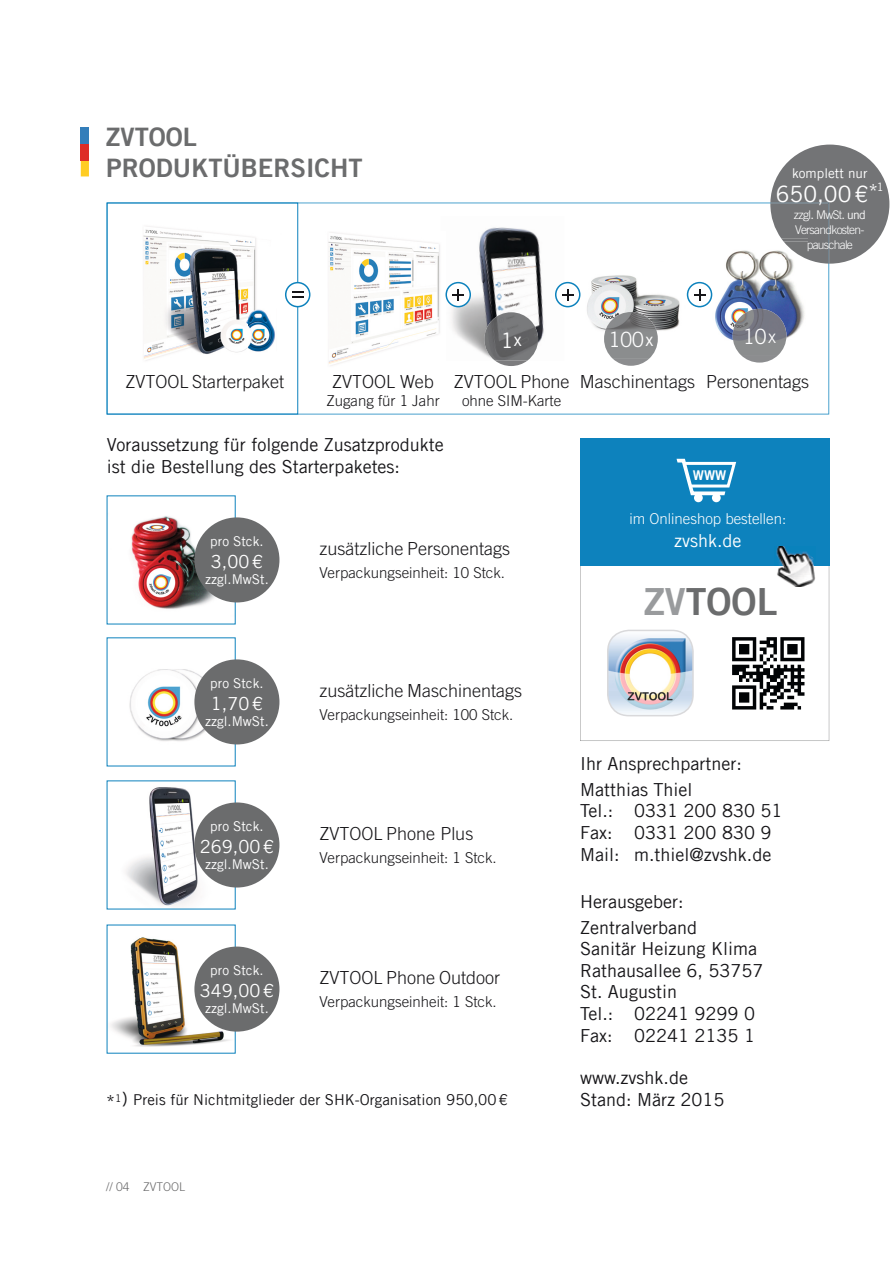
<style>
.page{position:relative;width:893px;height:1263px;background:#fff}
.page>*{position:absolute;margin:0;border:0;box-sizing:border-box;transform-origin:0 0}
.t1{font:37.5px "Trade Gothic LT Bold Two";color:#6b6c6d}
.t2{font:25.5px/30.6px "Trade Gothic LT Bold Two";color:#6b6c6d}
.t3{font:22.5px "Trade Gothic LT";color:#fff}
.t4{font:300 21px "Trade Gothic LT";color:#fff}
.t5{font:21px "Trade Gothic LT";color:#fff}
.t6{font:18px/21.6px "Trade Gothic LT";color:#161518}
.t7{font:300 18px "Trade Gothic LT";color:#161518}
.t8{font:18px "Trade Gothic LT";color:#fff}
.t9{font:300 15px "Trade Gothic LT";color:#161518}
.t10{font:15px "Trade Gothic LT";color:#161518}
.t11{font:300 15px "Trade Gothic LT";color:#fff}
.t12{font:13.5px "Trade Gothic LT";color:#fff}
.t13{font:13.5px "Trade Gothic LT Bold Two";color:#fff}
.t14{font:300 12px/15px "Trade Gothic LT";letter-spacing:-.06em;color:#fff;text-align:center}
.t15{font:300 12px "Trade Gothic LT";color:#6b6b6c}
.s1{font-weight:400}
.s2{font-size:18px}
.s3{font-weight:400;font-size:18px}
.s4{color:#999b9d}
</style>
<div class="page">
<div style="left:580px;top:438px;width:249px;height:128px;background:#0d82bd"></div>
<svg style="left:291px;top:203px;width:538px;height:211px"></svg>
<div style="left:692px;top:239px;width:116px;height:132px;background:#fff"></div>
<img style="left:698px;top:250px;width:107px;height:90px">
<img style="left:143px;top:226px;width:148px;height:135px">
<svg style="left:441px;top:216px;width:123px;height:145px"></svg>
<img style="left:484px;top:312px;width:54px;height:49px">
<svg style="left:573px;top:239px;width:120px;height:120px"></svg>
<img style="left:604px;top:312px;width:54px;height:47px">
<svg style="left:613px;top:359px;width:36px;height:7px"></svg>
<img style="left:312px;top:231px;width:133px;height:136px">
<svg style="left:741px;top:355px;width:37px;height:8px"></svg>
<img style="left:733px;top:309px;width:53px;height:46px">
<svg style="left:495px;top:361px;width:32px;height:5px"></svg>
<img style="left:131px;top:516px;width:103px;height:93px">
<div style="left:194px;top:517px;width:85px;height:85px;background:#6b6c6d;border-radius:50%"></div>
<div style="left:446px;top:283px;width:24px;height:24px;background:#fff;border-radius:50%"></div>
<div style="left:445px;top:282px;width:26px;height:25px;border:2px solid #0d82bd;border-radius:50%"></div>
<svg style="left:452px;top:289px;width:12px;height:12px"></svg>
<div style="left:770px;top:145px;width:119px;height:119px;background:#737476;border-radius:59px"></div>
<svg style="left:770px;top:203px;width:59px;height:61px"></svg>
<img style="left:784px;top:242px;width:24px;height:17px">
<div style="left:286px;top:283px;width:24px;height:24px;background:#fff;border-radius:50%"></div>
<div style="left:285px;top:282px;width:25px;height:25px;border:2px solid #0d82bd;border-radius:50%"></div>
<svg style="left:292px;top:291px;width:12px;height:7px"></svg>
<div style="left:81px;top:160px;width:8px;height:16px;background:#ffcd24"></div>
<div style="left:81px;top:144px;width:8px;height:16px;background:#de2d27"></div>
<div style="left:81px;top:128px;width:8px;height:16px;background:#347eba"></div>
<div style="left:556px;top:283px;width:24px;height:24px;background:#fff;border-radius:50%"></div>
<div style="left:555px;top:282px;width:25px;height:25px;border:2px solid #0d82bd;border-radius:50%"></div>
<svg style="left:562px;top:289px;width:12px;height:12px"></svg>
<div style="left:688px;top:283px;width:24px;height:24px;background:#fff;border-radius:50%"></div>
<div style="left:687px;top:282px;width:25px;height:25px;border:2px solid #0d82bd;border-radius:50%"></div>
<svg style="left:694px;top:289px;width:11px;height:12px"></svg>
<img style="left:129px;top:669px;width:105px;height:76px">
<div style="left:194px;top:659px;width:85px;height:85px;background:#6b6c6d;border-radius:50%"></div>
<img style="left:126px;top:787px;width:108px;height:119px">
<div style="left:194px;top:802px;width:85px;height:85px;background:#6b6c6d;border-radius:50%"></div>
<img style="left:111px;top:937px;width:123px;height:110px">
<div style="left:194px;top:946px;width:85px;height:85px;background:#6b6c6d;border-radius:50%"></div>
<img style="left:776px;top:546px;width:38px;height:17px">
<svg style="left:580px;top:563px;width:249px;height:178px"></svg>
<img style="left:608px;top:630px;width:84px;height:85px;border-radius:21px">
<div style="left:607px;top:630px;width:87px;height:86px;border:2px solid #d9d9db;border-radius:21px"></div>
<div style="left:694px;top:493px;width:9px;height:9px;background:#fff;border-radius:50%"></div>
<div style="left:712px;top:493px;width:9px;height:9px;background:#fff;border-radius:50%"></div>
<svg style="left:676px;top:458px;width:61px;height:38px"></svg>
<h2 class="t2" style="left:106px;top:121px;width:258px">ZVTOOL<br>PRODUKTÜBERSICHT</h2>
<p class="t12" style="left:792px;top:165px;width:77px">komplett nur</p>
<p class="t3" style="left:776px;top:181px;width:109px">650,00€<sup>*</sup><sup>1</sup></p>
<p class="t14" style="left:794px;top:207px;width:73px">zzgl<span class="s1">.</span> MwSt<span class="s1">. und<br></span>Versandkosten&shy;pauschale</p>
<p class="t7" style="left:125px;top:371px;width:160px">ZVTOOL Starterpaket</p>
<p class="t7" style="left:332px;top:371px;width:103px">ZVTOOL Web</p>
<p class="t9" style="left:326px;top:392px;width:115px">Zugang für 1 Jahr</p>
<p class="t5" style="left:501px;top:328px;width:22px">1<span class="s2">x</span></p>
<p class="t4" style="left:609px;top:328px;width:46px">100<span class="s3">x</span></p>
<p class="t4" style="left:743px;top:324px;width:34px">10<span class="s2">x</span></p>
<p class="t7" style="left:454px;top:371px;width:117px">ZVTOOL Phone</p>
<p class="t9" style="left:462px;top:392px;width:101px">ohne SIM-Karte</p>
<p class="t7" style="left:580px;top:371px;width:231px">Maschinentags Personentags</p>
<p class="t6" style="left:107px;top:434px;width:339px">Voraussetzung für folgende Zusatzprodukte ist die Bestellung des Starterpaketes:</p>
<p class="t13" style="left:693px;top:466px;width:35px">WWW</p>
<p class="t12" style="left:210px;top:533px;width:55px">pro Stck.</p>
<p class="t8" style="left:211px;top:550px;width:54px">3,00€</p>
<p class="t12" style="left:205px;top:571px;width:65px">zzgl.MwSt.</p>
<p class="t12" style="left:210px;top:675px;width:55px">pro Stck.</p>
<p class="t8" style="left:211px;top:692px;width:54px">1,70€</p>
<p class="t12" style="left:205px;top:713px;width:65px">zzgl.MwSt.</p>
<p class="t12" style="left:210px;top:818px;width:55px">pro Stck.</p>
<p class="t8" style="left:200px;top:835px;width:76px">269,00€</p>
<p class="t12" style="left:205px;top:856px;width:65px">zzgl.MwSt.</p>
<p class="t12" style="left:210px;top:962px;width:55px">pro Stck.</p>
<p class="t8" style="left:200px;top:979px;width:76px">349,00€</p>
<p class="t12" style="left:205px;top:1000px;width:65px">zzgl.MwSt.</p>
<p class="t7" style="left:319px;top:538px;width:192px">zusätzliche Personentags</p>
<p class="t9" style="left:319px;top:563px;width:187px">Verpackungseinheit: 10 Stck.</p>
<p class="t7" style="left:319px;top:680px;width:204px">zusätzliche Maschinentags</p>
<p class="t9" style="left:319px;top:705px;width:195px">Verpackungseinheit: 100 Stck.</p>
<p class="t7" style="left:319px;top:823px;width:155px">ZVTOOL Phone Plus</p>
<p class="t9" style="left:319px;top:848px;width:179px">Verpackungseinheit: 1 Stck.</p>
<p class="t7" style="left:319px;top:967px;width:182px">ZVTOOL Phone Outdoor</p>
<p class="t9" style="left:319px;top:992px;width:179px">Verpackungseinheit: 1 Stck.</p>
<p class="t11" style="left:630px;top:510px;width:158px">im Onlineshop bestellen:</p>
<p class="t8" style="left:674px;top:529px;width:69px">zvshk.de</p>
<h1 class="t1" style="left:644px;top:578px;width:135px"><span class="s4">ZV</span>TOOL</h1>
<p class="t6" style="left:580px;top:750px;width:163px;line-height:25.8px">Ihr Ansprechpartner:<br>Matthias Thiel</p>
<p class="t6" style="left:580px;top:800px;width:204px">Tel.: 0331 200 830 51<br>Fax: 0331 200 830 9<br>Mail: m.thiel@zvshk.de</p>
<p class="t6" style="left:580px;top:888px;width:119px;line-height:25.8px">Herausgeber:<br>Zentralverband</p>
<p class="t6" style="left:580px;top:938px;width:185px">Sanitär Heizung Klima<br>Rathausallee 6, 53757<br>St. Augustin<br>Tel.: 02241 9299 0<br>Fax: 02241 2135 1</p>
<p class="t6" style="left:580px;top:1067px;width:109px">www.zvshk.de</p>
<p class="t6" style="left:106px;top:1089px;width:23px">*<sup>1</sup>)</p>
<p class="t6" style="left:580px;top:1088px;width:146px">Stand: März 2015</p>
<p class="t10" style="left:133px;top:1090px;width:376px">Preis für Nichtmitglieder der SHK-Organisation 950,00€</p>
<p class="t15" style="left:106px;top:1179px;width:80px">// 04 ZVTOOL</p>
</div>
